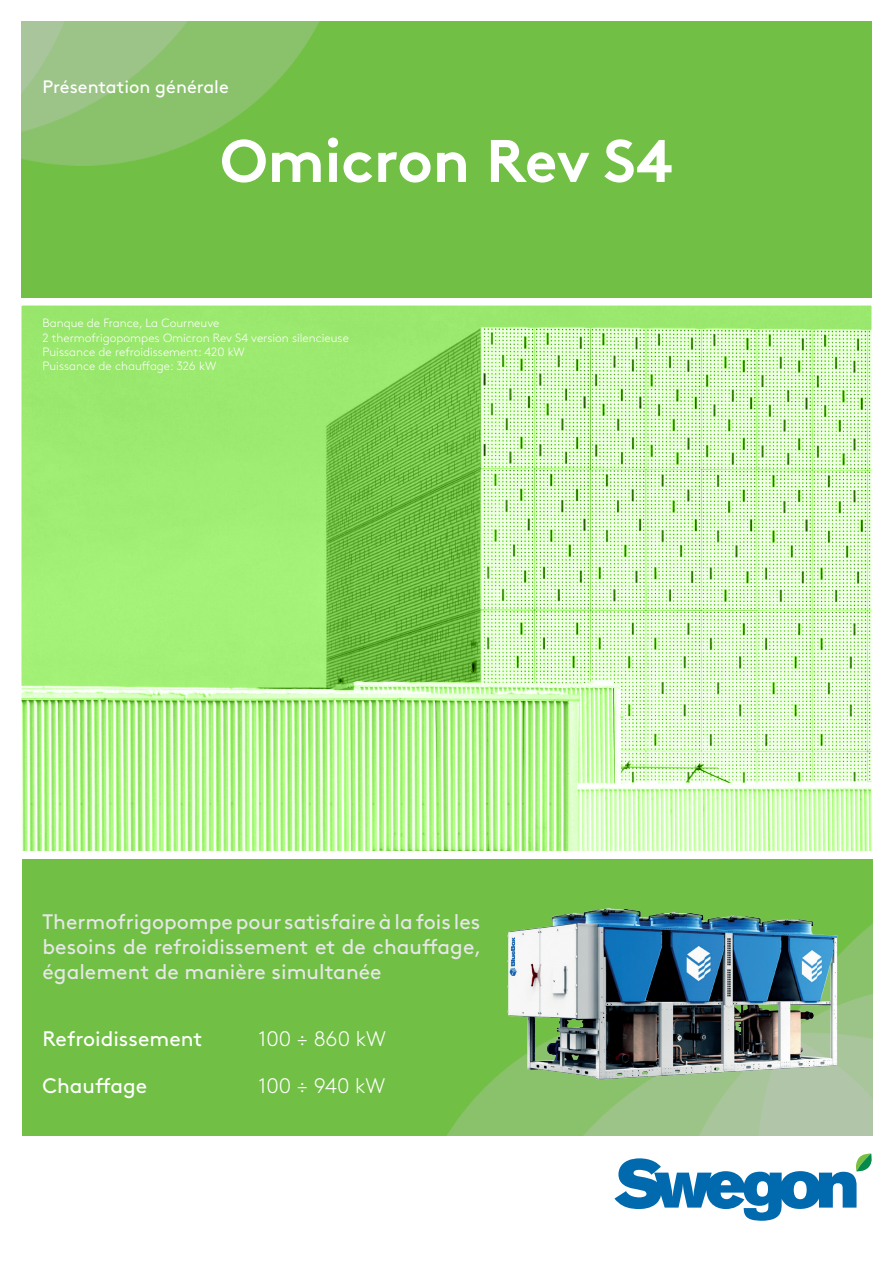
<style>
.page{position:relative;width:893px;height:1263px;background:#fff}
.page>*{position:absolute;margin:0;border:0;box-sizing:border-box;transform-origin:0 0}
.t1{font:700 60px "Swegon Brown";color:#fff}
.t2{font:21px/25.2px "Swegon Brown";color:#e6e7e9;text-align:justify}
.t3{font:21px "Swegon Brown";color:#fff}
.t4{font:300 21px "Swegon Brown";color:#fff}
.t5{font:18px "Swegon Brown";color:#fff}
.t6{font:300 12px/14.4px "Swegon Brown";color:#fff}
</style>
<div class="page">
<div style="left:21px;top:21px;width:851px;height:277px;background:#71bf44"></div>
<img style="left:21px;top:21px;width:299px;height:145px">
<svg style="left:21px;top:305px;width:851px;height:546px;background:#b6ed97"></svg>
<svg style="left:614px;top:1153px;width:258px;height:68px"></svg>
<div style="left:22px;top:859px;width:851px;height:277px;background:#71bf44"></div>
<img style="left:446px;top:1131px;width:427px;height:5px">
<img style="left:450px;top:908px;width:423px;height:223px">
<h3 class="t5" style="left:43px;top:73px;width:188px">Présentation générale</h3>
<h1 class="t1" style="left:220px;top:112px;width:454px">Omicron Rev S4</h1>
<p class="t6" style="left:43px;top:315px;width:308px">Banque de France, La Courneuve<br>2 thermofrigopompes Omicron Rev S4 version silencieuse Puissance de refroidissement: 420 kW<br>Puissance de chauffage: 326 kW</p>
<h2 class="t2" style="left:43px;top:907px;width:441px">Thermofrigopompe pour satisfaire à la fois les besoins de refroidissement et de chauffage, également de manière simultanée</h2>
<h2 class="t3" style="left:43px;top:1023px;width:161px">Refroidissement</h2>
<h2 class="t4" style="left:259px;top:1024px;width:129px">100 ÷ 860 kW</h2>
<h2 class="t3" style="left:43px;top:1069px;width:106px">Chauffage</h2>
<h2 class="t4" style="left:259px;top:1070px;width:128px">100 ÷ 940 kW</h2>
</div>
